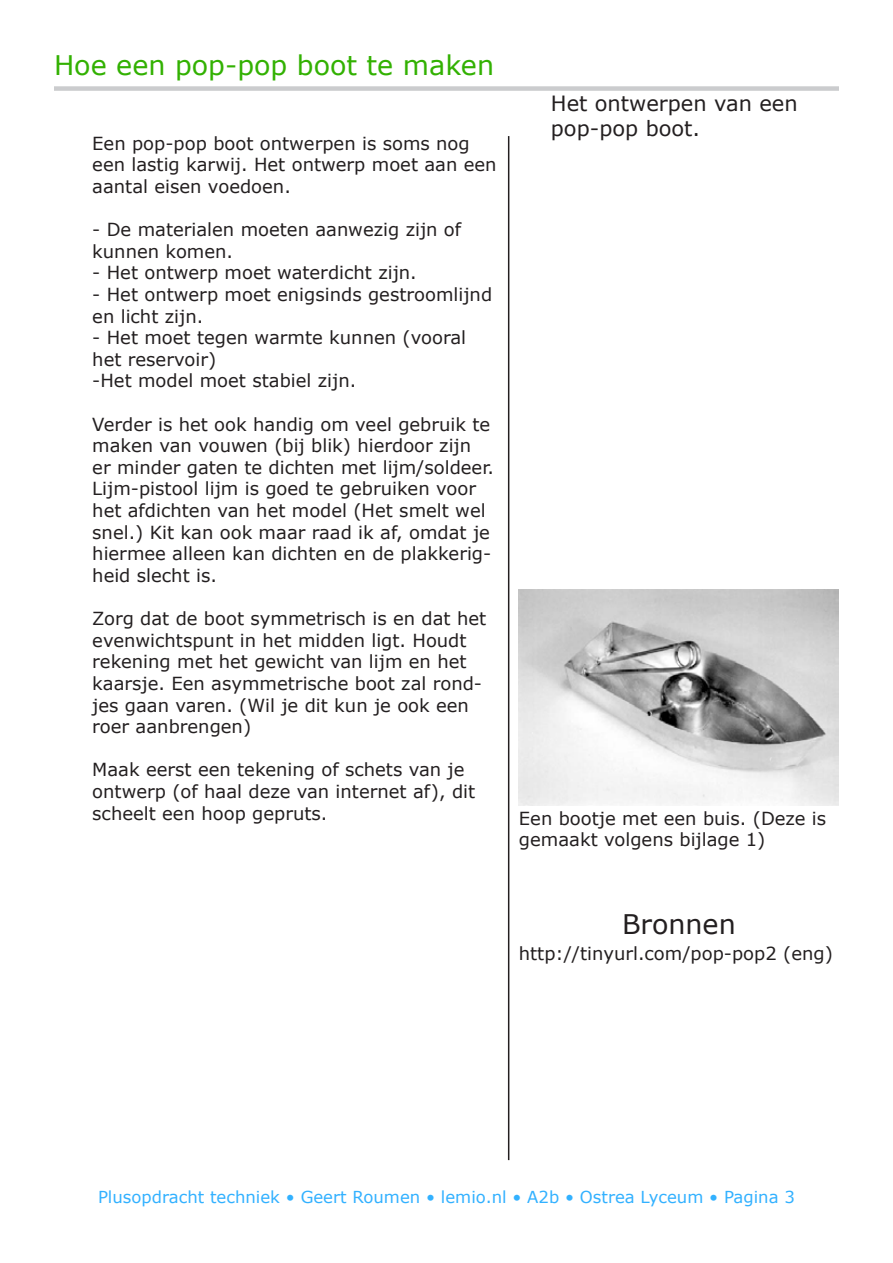
<style>
.page{position:relative;width:893px;height:1263px;background:#fff}
.page>*{position:absolute;margin:0;border:0;box-sizing:border-box;transform-origin:0 0}
.t1{font:27px "Verdana";color:#32b102}
.t2{font:27px "Verdana";color:#231f20}
.t3{font:21px/25.2px "Verdana";color:#231f20}
.t4{font:18px/21.6px "Verdana";color:#231f20}
.t5{font:16.5px "Verdana";color:#32b1ff}
</style>
<div class="page">
<div style="left:54px;top:86px;width:785px;height:5px;background:#cbccce"></div>
<hr style="left:508px;top:136px;width:1px;height:1024px;background:#231f20">
<img style="left:519px;top:589px;width:320px;height:216px">
<h1 class="t1" style="left:54px;top:48px;width:442px">Hoe een pop-pop boot te maken</h1>
<p class="t4" style="left:92px;top:132px;width:406px">Een pop-pop boot ontwerpen is soms nog een lastig karwij. Het ontwerp moet aan een aantal eisen voedoen.</p>
<p class="t4" style="left:92px;top:218px;width:370px">- De materialen moeten aanwezig zijn of kunnen komen.</p>
<p class="t4" style="left:92px;top:261px;width:326px">- Het ontwerp moet waterdicht zijn.</p>
<p class="t4" style="left:92px;top:283px;width:401px">- Het ontwerp moet enigsinds gestroomlijnd en licht zijn.</p>
<p class="t4" style="left:92px;top:326px;width:375px">- Het moet tegen warmte kunnen (vooral het reservoir)</p>
<p class="t4" style="left:92px;top:369px;width:266px">-Het model moet stabiel zijn.</p>
<p class="t4" style="left:92px;top:413px;width:403px">Verder is het ook handig om veel gebruik te maken van vouwen (bij blik) hierdoor zijn er minder gaten te dichten met lijm/soldeer.<br>Lijm-pistool lijm is goed te gebruiken voor het afdichten van het model (Het smelt wel snel.) Kit kan ook maar raad ik af, omdat je hiermee alleen kan dichten en de plakkerig&shy;heid slecht is.</p>
<p class="t4" style="left:92px;top:607px;width:395px">Zorg dat de boot symmetrisch is en dat het evenwichtspunt in het midden ligt. Houdt rekening met het gewicht van lijm en het kaarsje. Een asymmetrische boot zal rond&shy;jes gaan varen. (Wil je dit kun je ook een roer aanbrengen)</p>
<p class="t4" style="left:92px;top:758px;width:384px">Maak eerst een tekening of schets van je ontwerp (of haal deze van internet af), dit scheelt een hoop gepruts.</p>
<p class="t3" style="left:551px;top:90px;width:248px">Het ontwerpen van een pop-pop boot.</p>
<p class="t4" style="left:519px;top:807px;width:309px">Een bootje met een buis. (Deze is gemaakt volgens bijlage 1)</p>
<p class="t2" style="left:622px;top:907px;width:115px">Bronnen</p>
<p class="t4" style="left:519px;top:942px;width:316px">http://tinyurl.com/pop-pop2 (eng)</p>
<p class="t5" style="left:98px;top:1187px;width:698px">Plusopdracht techniek • Geert Roumen • lemio.nl • A2b • Ostrea Lyceum • Pagina 3</p>
</div>
